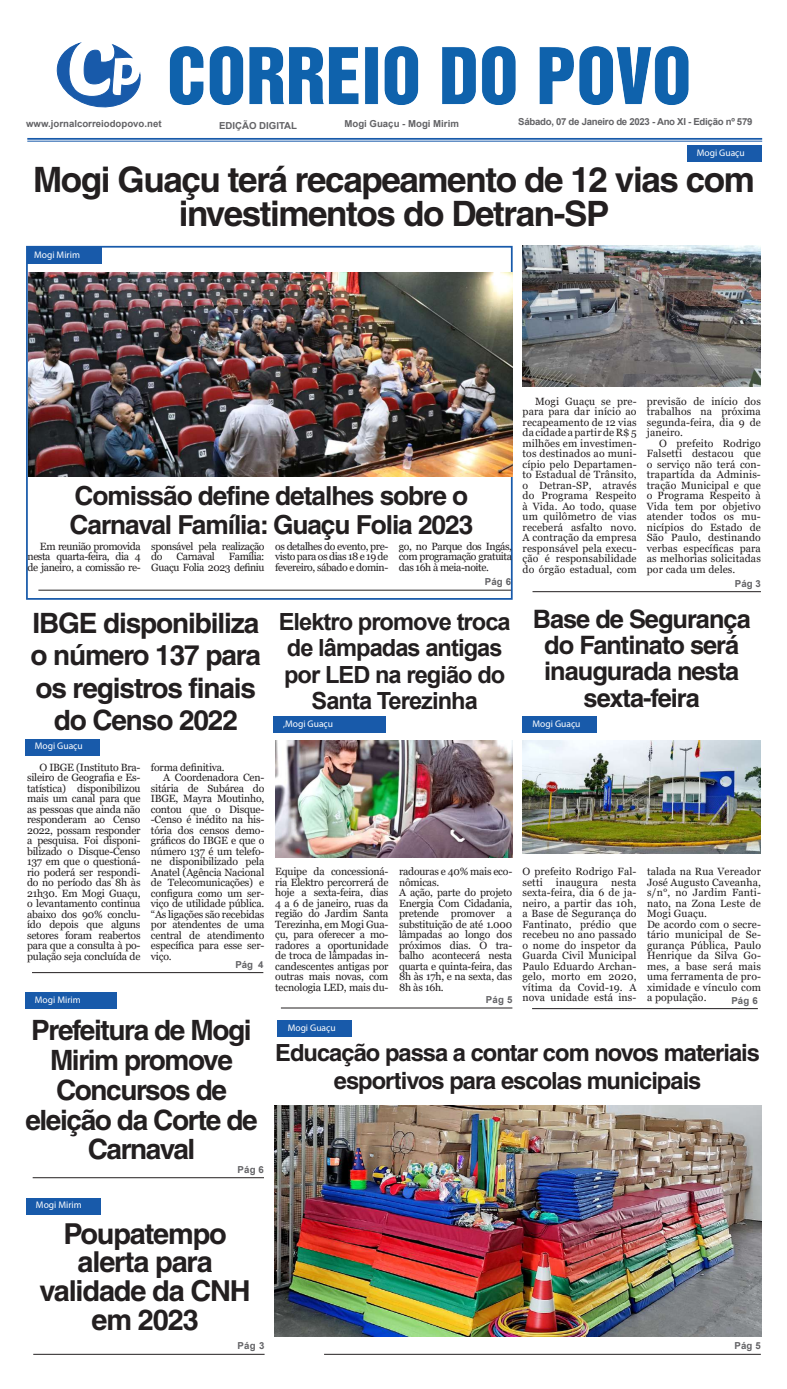
<style>
.page{position:relative;width:787px;height:1389px;background:#fff}
.page>*{position:absolute;margin:0;border:0;box-sizing:border-box;transform-origin:0 0}
.t1{font:700 35px/34.1px "Helvetica";letter-spacing:-.04em;color:#231f20;text-align:center}
.t2{font:700 28.88px/28.9px "Helvetica";letter-spacing:-.04em;color:#231f20;text-align:center}
.t3{font:700 28px/29.8px "Helvetica";letter-spacing:-.05em;color:#231f20;text-align:center}
.t4{font:700 26.25px/28.9px "Helvetica";letter-spacing:-.04em;color:#231f20}
.t5{font:700 25.38px/26.2px "Helvetica";letter-spacing:-.04em;color:#231f20;text-align:center}
.t6{font:700 23.62px/28px "Helvetica";letter-spacing:-.04em;color:#231f20;text-align:center}
.t7{font:700 23.62px/26.2px "Arial";letter-spacing:-.04em;color:#231f20;text-align:center}
.t8{font:10.5px/10.5px "Georgia";letter-spacing:-.02em;color:#231f20;text-align:justify}
.t9{font:10.5px/10.5px "Georgia";letter-spacing:.01em;color:#231f20}
.t10{font:10.5px/10.5px "Georgia";letter-spacing:-.04em;color:#231f20}
.t11{font:700 9.62px "Arial";color:#636366}
.t12{font:9.62px "Myriad Pro";color:#fff}
.t13{font:700 9.62px "Arial";letter-spacing:-.03em;color:#636366}
</style>
<div class="page">
<div style="left:26px;top:246px;width:486px;height:354px;border:2px solid #185aaa"></div>
<hr style="left:27px;top:138px;width:734px;height:2px;background:#185aaa">
<hr style="left:27px;top:141px;width:734px;height:1px;background:#185aaa">
<svg style="left:56px;top:42px;width:84px;height:66px"></svg>
<hr style="left:32px;top:972px;width:231px;height:1px;background:#231f20">
<hr style="left:33px;top:1354px;width:231px;height:1px;background:#231f20">
<hr style="left:33px;top:1177px;width:231px;height:1px;background:#231f20">
<hr style="left:281px;top:1008px;width:231px;height:1px;background:#231f20">
<hr style="left:532px;top:1008px;width:225px;height:1px;background:#231f20">
<hr style="left:324px;top:1354px;width:436px;height:1px;background:#231f20">
<hr style="left:532px;top:591px;width:228px;height:1px;background:#231f20">
<hr style="left:38px;top:590px;width:473px;height:1px;background:#231f20">
<div style="left:27px;top:247px;width:75px;height:17px;background:#185aaa"></div>
<div style="left:25px;top:739px;width:74px;height:16px;background:#185aaa"></div>
<div style="left:522px;top:716px;width:74px;height:16px;background:#185aaa"></div>
<div style="left:686px;top:146px;width:74px;height:16px;background:#185aaa"></div>
<div style="left:273px;top:717px;width:113px;height:16px;background:#185aaa"></div>
<div style="left:278px;top:1020px;width:74px;height:16px;background:#185aaa"></div>
<div style="left:26px;top:1198px;width:74px;height:16px;background:#185aaa"></div>
<div style="left:25px;top:992px;width:92px;height:17px;background:#185aaa"></div>
<img style="left:169px;top:46px;width:520px;height:59px">
<img style="left:522px;top:246px;width:238px;height:140px">
<img style="left:275px;top:740px;width:237px;height:117px">
<img style="left:522px;top:740px;width:238px;height:114px">
<img style="left:274px;top:1105px;width:486px;height:232px">
<img style="left:29px;top:272px;width:483px;height:204px">
<p class="t11" style="left:26px;top:117px;width:137px">www.jornalcorreiodopovo.net</p>
<p class="t13" style="left:518px;top:115px;width:235px">Sábado, 07 de Janeiro de 2023 - Ano XI - Edição nº 579</p>
<h1 class="t1" style="left:33px;top:162px;width:723px">Mogi Guaçu terá recapeamento de 12 vias com investimentos do Detran-SP</h1>
<p class="t11" style="left:344px;top:117px;width:116px">Mogi Guaçu - Mogi Mirim</p>
<p class="t11" style="left:219px;top:119px;width:79px">EDIÇÃO DIGITAL</p>
<p class="t12" style="left:696px;top:147px;width:49px">Mogi Guaçu</p>
<p class="t12" style="left:34px;top:249px;width:47px">Mogi Mirim</p>
<h3 class="t4" style="left:69px;top:481px;width:405px">Comissão define detalhes sobre o<br>Carnaval Família: Guaçu Folia 2023</h3>
<p class="t8" style="left:28px;top:541px;width:115px;text-indent:12px">Em reunião promovida nesta quarta-feira, dia 4 de janeiro, a comissão re-</p>
<p class="t10" style="left:151px;top:541px;width:115px">sponsável pela realização do</p>
<p class="t10" style="left:151px;top:552px;width:115px;text-align:right">Família:<br>Guaçu Folia 2023 definiu</p>
<p class="t8" style="left:275px;top:541px;width:115px">os detalhes do evento, pre&shy;visto para os dias 18 e 19 de fevereiro, sábado e domin-</p>
<p class="t8" style="left:399px;top:541px;width:115px">go, no Parque dos Ingás, com programação gratuita das 16h à meia-noite.</p>
<p class="t10" style="left:176px;top:552px;width:40px">Carnaval</p>
<p class="t8" style="left:522px;top:396px;width:115px;text-indent:12px">Mogi Guaçu se pre&shy;para para dar início ao recapeamento de 12 vias da cidade a partir de R$ 5 milhões em investimen&shy;tos destinados ao muni&shy;cípio pelo Departamen&shy;to Estadual de Trânsito, o Detran-SP, através do Programa Respeito à Vida. Ao todo, quase um quilômetro de vias receberá asfalto novo.<br>A contração da empresa responsável pela execu&shy;ção é responsabilidade do órgão estadual, com</p>
<p class="t8" style="left:646px;top:396px;width:115px">previsão de início dos trabalhos na próxima segunda-feira, dia 9 de janeiro.</p>
<p class="t8" style="left:646px;top:438px;width:115px;text-indent:12px">O prefeito Rodrigo Falsetti destacou que o serviço não terá con&shy;trapartida da Adminis&shy;tração Municipal e que o Programa Respeito à Vida tem por objetivo atender todos os mu&shy;nicípios do Estado de São Paulo, destinando verbas específicas para as melhorias solicitadas por cada um deles.</p>
<h3 class="t3" style="left:30px;top:606px;width:232px;line-height:32.4px">IBGE disponibiliza o número 137 para os registros finais do Censo 2022</h3>
<p class="t12" style="left:35px;top:740px;width:49px">Mogi Guaçu</p>
<p class="t8" style="left:27px;top:762px;width:115px;text-indent:12px">O IBGE (Instituto Bra&shy;sileiro de Geografia e Es&shy;tatística) disponibilizou mais um canal para que as pessoas que ainda não responderam ao Censo 2022, possam responder a pesquisa. Foi disponi&shy;bilizado o Disque-Censo 137 em que o questioná&shy;rio poderá ser respondi&shy;do no período das 8h às 21h30. Em Mogi Guaçu, o levantamento continua abaixo dos 90% conclu&shy;ído depois que alguns setores foram reabertos para que a consulta à po&shy;pulação seja concluída de</p>
<p class="t8" style="left:151px;top:762px;width:75px">forma definitiva.</p>
<p class="t8" style="left:163px;top:773px;width:102px">A Coordenadora Cen-</p>
<p class="t8" style="left:151px;top:783px;width:115px">sitária de Subárea do</p>
<p class="t8" style="left:151px;top:794px;width:115px">IBGE, Mayra Moutinho,</p>
<p class="t8" style="left:151px;top:804px;width:115px">contou que o Disque-</p>
<p class="t8" style="left:151px;top:815px;width:115px">-Censo é inédito na his-</p>
<p class="t8" style="left:151px;top:825px;width:115px">tória dos censos demo-</p>
<p class="t8" style="left:151px;top:836px;width:115px">gráficos do IBGE e que o</p>
<p class="t8" style="left:151px;top:846px;width:115px">número 137 é um telefo-</p>
<p class="t8" style="left:151px;top:857px;width:115px">ne disponibilizado pela</p>
<p class="t8" style="left:151px;top:867px;width:115px">Anatel (Agência Nacional</p>
<p class="t8" style="left:151px;top:878px;width:115px">de Telecomunicações) e</p>
<p class="t8" style="left:151px;top:888px;width:115px">configura como um ser-</p>
<p class="t8" style="left:151px;top:899px;width:115px">viço de utilidade pública.</p>
<p class="t8" style="left:151px;top:909px;width:115px">“As ligações são recebidas</p>
<p class="t8" style="left:151px;top:920px;width:115px">por atendentes de uma</p>
<p class="t8" style="left:151px;top:930px;width:115px">central de atendimento</p>
<p class="t8" style="left:151px;top:941px;width:115px">específica para esse ser-</p>
<p class="t8" style="left:151px;top:951px;width:22px">viço.</p>
<p class="t11" style="left:235px;top:957px;width:29px">Pág 4</p>
<p class="t12" style="left:35px;top:994px;width:47px">Mogi Mirim</p>
<h3 class="t3" style="left:25px;top:1015px;width:234px">Prefeitura de Mogi<br>Mirim promove<br>Concursos de eleição da Corte de<br>Carnaval</h3>
<p class="t12" style="left:36px;top:1199px;width:47px">Mogi Mirim</p>
<p class="t11" style="left:237px;top:1163px;width:28px">Pág 6</p>
<h2 class="t2" style="left:40px;top:1218px;width:213px">Poupatempo alerta para validade da CNH em 2023</h2>
<p class="t11" style="left:237px;top:1339px;width:29px">Pág 3</p>
<p class="t11" style="left:485px;top:575px;width:28px">Pág 6</p>
<p class="t11" style="left:734px;top:577px;width:28px">Pág 3</p>
<h3 class="t7" style="left:278px;top:609px;width:233px">Elektro promove troca de lâmpadas antigas por LED na região do<br>Santa Terezinha</h3>
<p class="t12" style="left:283px;top:718px;width:51px">,Mogi Guaçu</p>
<h3 class="t5" style="left:532px;top:606px;width:219px">Base de Segurança do Fantinato será inaugurada nesta sexta-feira</h3>
<p class="t12" style="left:532px;top:717px;width:49px">Mogi Guaçu</p>
<p class="t8" style="left:275px;top:867px;width:115px">Equipe da concessioná&shy;ria Elektro percorrerá de hoje a sexta-feira, dias 4 a 6 de janeiro, ruas da região do Jardim Santa Terezinha, em Mogi Gua&shy;çu, para oferecer a mo&shy;radores a oportunidade de troca de lâmpadas in&shy;candescentes antigas por outras mais novas, com tecnologia LED, mais du-</p>
<p class="t8" style="left:399px;top:867px;width:115px;text-align:left">radouras e 40% mais eco&shy;nômicas.<br>A ação, parte do projeto<br>Energia Com Cidadania, pretende promover a substituição de até 1.000 lâmpadas ao longo dos próximos dias. O tra&shy;balho acontecerá nesta quarta e quinta-feira, das<br>8h às 17h, e na sexta, das<br>8h às 16h.</p>
<p class="t12" style="left:287px;top:1021px;width:49px">Mogi Guaçu</p>
<p class="t11" style="left:485px;top:993px;width:28px">Pág 5</p>
<p class="t8" style="left:522px;top:866px;width:115px">O prefeito Rodrigo Fal&shy;setti inaugura nesta sexta-feira, dia 6 de ja&shy;neiro, a partir das 10h, a Base de Segurança do Fantinato, prédio que recebeu no ano passado o nome do inspetor da Guarda Civil Municipal Paulo Eduardo Archan&shy;gelo, morto em 2020, vítima da Covid-19. A nova unidade está ins-</p>
<p class="t9" style="left:646px;top:866px;width:115px">talada na Rua Vereador<br>José Augusto Caveanha, s/n°, no Jardim Fanti&shy;nato, na Zona Leste de<br>Mogi Guaçu.<br>De acordo com o secre&shy;tário municipal de Se&shy;gurança Pública, Paulo<br>Henrique da Silva Go&shy;mes, a base será mais uma ferramenta de pro&shy;ximidade e vínculo com a população.</p>
<p class="t11" style="left:731px;top:993px;width:28px">Pág 6</p>
<h3 class="t6" style="left:275px;top:1038px;width:486px">Educação passa a contar com novos materiais esportivos para escolas municipais</h3>
<p class="t11" style="left:734px;top:1339px;width:28px">Pág 5</p>
</div>
